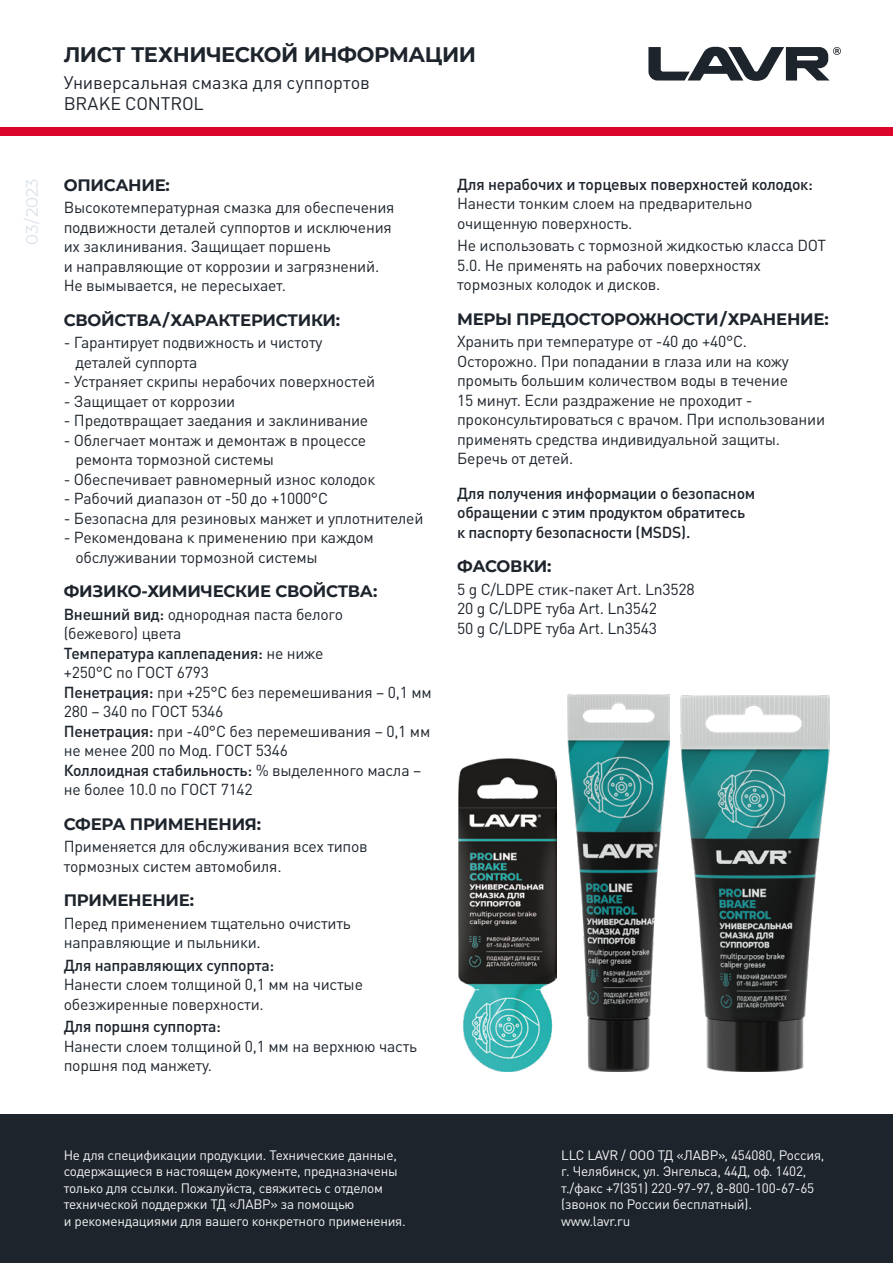
<style>
.page{position:relative;width:893px;height:1263px;background:#fff}
.page>*{position:absolute;margin:0;border:0;box-sizing:border-box;transform-origin:0 0}
.t1{font:700 21px "Montserrat";letter-spacing:-.025em;color:#1d242c}
.t2{font:18px/21px "DIN Pro";letter-spacing:-.005em;color:#1d242c}
.t3{font:700 16.5px "Montserrat";letter-spacing:-.015em;color:#1d242c}
.t4{font:16.5px "Montserrat";letter-spacing:-.02em;color:#dae0e9}
.t5{font:15.75px/19.5px "DIN Pro";letter-spacing:-.015em;color:#1d242c}
.t6{font:500 15.75px/19.5px "DIN Pro";letter-spacing:-.015em;color:#1d242c}
.t7{font:13.5px/16.5px "DIN Pro";letter-spacing:-.015em;color:#f6f6f6}
.s1{font-weight:500}
</style>
<div class="page">
<div style="left:0;top:1114px;width:893px;height:149px;background:#1d242c"></div>
<svg style="left:648px;top:47px;width:193px;height:34px"></svg>
<div style="left:0;top:128px;width:893px;height:8px;background:#db052c"></div>
<img style="left:459px;top:758px;width:97px;height:313px">
<img style="left:680px;top:696px;width:149px;height:375px">
<img style="left:568px;top:694px;width:102px;height:377px">
<h1 class="t1" style="left:64px;top:40px;width:414px">ЛИСТ ТЕХНИЧЕСКОЙ ИНФОРМАЦИИ</h1>
<p class="t2" style="left:64px;top:71px;width:308px">Универсальная смазка для суппортов<br>BRAKE CONTROL</p>
<p class="t4" style="left:21px;top:245px;width:67px;rotate:-90deg">03 / 2023</p>
<p class="t3" style="left:64px;top:173px;width:108px">ОПИСАНИЕ:</p>
<p class="t5" style="left:64px;top:196px;width:332px">Высокотемпературная смазка для обеспечения подвижности деталей суппортов и исключения их заклинивания. Защищает поршень<br>и направляющие от коррозии и загрязнений.<br>Не вымывается, не пересыхает.</p>
<p class="t3" style="left:64px;top:308px;width:278px">СВОЙСТВА / ХАРАКТЕРИСТИКИ:</p>
<p class="t5" style="left:75px;top:331px;width:249px;text-indent:-12px">- Гарантирует подвижность и чистоту деталей суппорта</p>
<p class="t5" style="left:64px;top:370px;width:313px">- Устраняет скрипы нерабочих поверхностей</p>
<p class="t5" style="left:64px;top:390px;width:173px">- Защищает от коррозии</p>
<p class="t5" style="left:64px;top:409px;width:306px">- Предотвращает заедания и заклинивание</p>
<p class="t5" style="left:75px;top:429px;width:292px;text-indent:-12px">- Облегчает монтаж и демонтаж в процессе ремонта тормозной системы</p>
<p class="t5" style="left:64px;top:468px;width:313px">- Обеспечивает равномерный износ колодок</p>
<p class="t5" style="left:64px;top:487px;width:266px">- Рабочий диапазон от -50 до +1000°С</p>
<p class="t5" style="left:64px;top:507px;width:361px">- Безопасна для резиновых манжет и уплотнителей</p>
<p class="t5" style="left:75px;top:526px;width:300px;text-indent:-12px">- Рекомендована к применению при каждом обслуживании тормозной системы</p>
<p class="t3" style="left:64px;top:580px;width:315px">ФИЗИКО-ХИМИЧЕСКИЕ СВОЙСТВА:</p>
<p class="t5" style="left:64px;top:603px;width:370px"><span class="s1">Внешний вид:</span> однородная паста белого<br>(бежевого) цвета<br><span class="s1">Температура каплепадения:</span> не ниже<br>+250°С по ГОСТ 6793<br><span class="s1">Пенетрация:</span> при +25°С без перемешивания – 0,1 мм<br>280 – 340 по ГОСТ 5346<br><span class="s1">Пенетрация:</span> при -40°С без перемешивания – 0,1 мм не менее 200 по Мод. ГОСТ 5346<br><span class="s1">Коллоидная стабильность:</span> % выделенного масла – не более 10.0 по ГОСТ 7142</p>
<p class="t3" style="left:64px;top:812px;width:199px">СФЕРА ПРИМЕНЕНИЯ:</p>
<p class="t5" style="left:64px;top:835px;width:305px">Применяется для обслуживания всех типов тормозных систем автомобиля.</p>
<p class="t3" style="left:64px;top:889px;width:132px">ПРИМЕНЕНИЕ:</p>
<p class="t5" style="left:64px;top:912px;width:288px">Перед применением тщательно очистить направляющие и пыльники.</p>
<p class="t6" style="left:64px;top:954px;width:212px">Для направляющих суппорта:</p>
<p class="t5" style="left:64px;top:973px;width:301px">Нанести слоем толщиной 0,1 мм на чистые обезжиренные поверхности.</p>
<p class="t6" style="left:64px;top:1015px;width:159px">Для поршня суппорта:</p>
<p class="t5" style="left:64px;top:1035px;width:355px">Нанести слоем толщиной 0,1 мм на верхнюю часть поршня под манжету.</p>
<p class="t6" style="left:457px;top:173px;width:357px">Для нерабочих и торцевых поверхностей колодок:</p>
<p class="t5" style="left:457px;top:192px;width:297px">Нанести тонким слоем на предварительно очищенную поверхность.</p>
<p class="t5" style="left:457px;top:234px;width:371px">Не использовать с тормозной жидкостью класса DOT<br>5.0. Не применять на рабочих поверхностях тормозных колодок и дисков.</p>
<p class="t3" style="left:457px;top:307px;width:373px">МЕРЫ ПРЕДОСТОРОЖНОСТИ / ХРАНЕНИЕ:</p>
<p class="t5" style="left:457px;top:330px;width:369px">Хранить при температуре от -40 до +40°С.<br>Осторожно. При попадании в глаза или на кожу промыть большим количеством воды в течение<br>15 минут. Если раздражение не проходит - проконсультироваться с врачом. При использовании применять средства индивидуальной защиты.<br>Беречь от детей.</p>
<p class="t6" style="left:457px;top:482px;width:300px">Для получения информации о безопасном обращении с этим продуктом обратитесь к паспорту безопасности (MSDS).</p>
<p class="t3" style="left:457px;top:555px;width:96px">ФАСОВКИ:</p>
<p class="t5" style="left:457px;top:578px;width:239px">5 g C/LDPE стик-пакет Art. Ln3528<br>20 g C/LDPE туба Art. Ln3542<br>50 g C/LDPE туба Art. Ln3543</p>
<p class="t7" style="left:64px;top:1145px;width:344px">Не для спецификации продукции. Технические данные, содержащиеся в настоящем документе, предназначены только для ссылки. Пожалуйста, свяжитесь с отделом технической поддержки ТД «ЛАВР» за помощью<br>и рекомендациями для вашего конкретного применения.</p>
<p class="t7" style="left:561px;top:1145px;width:265px">LLC LAVR / ООО ТД «ЛАВР», 454080, Россия, г. Челябинск, ул. Энгельса, 44Д, оф. 1402, т./факс +7(351) 220-97-97, 8-800-100-67-65 (звонок по России бесплатный).<br>www.lavr.ru</p>
</div>
